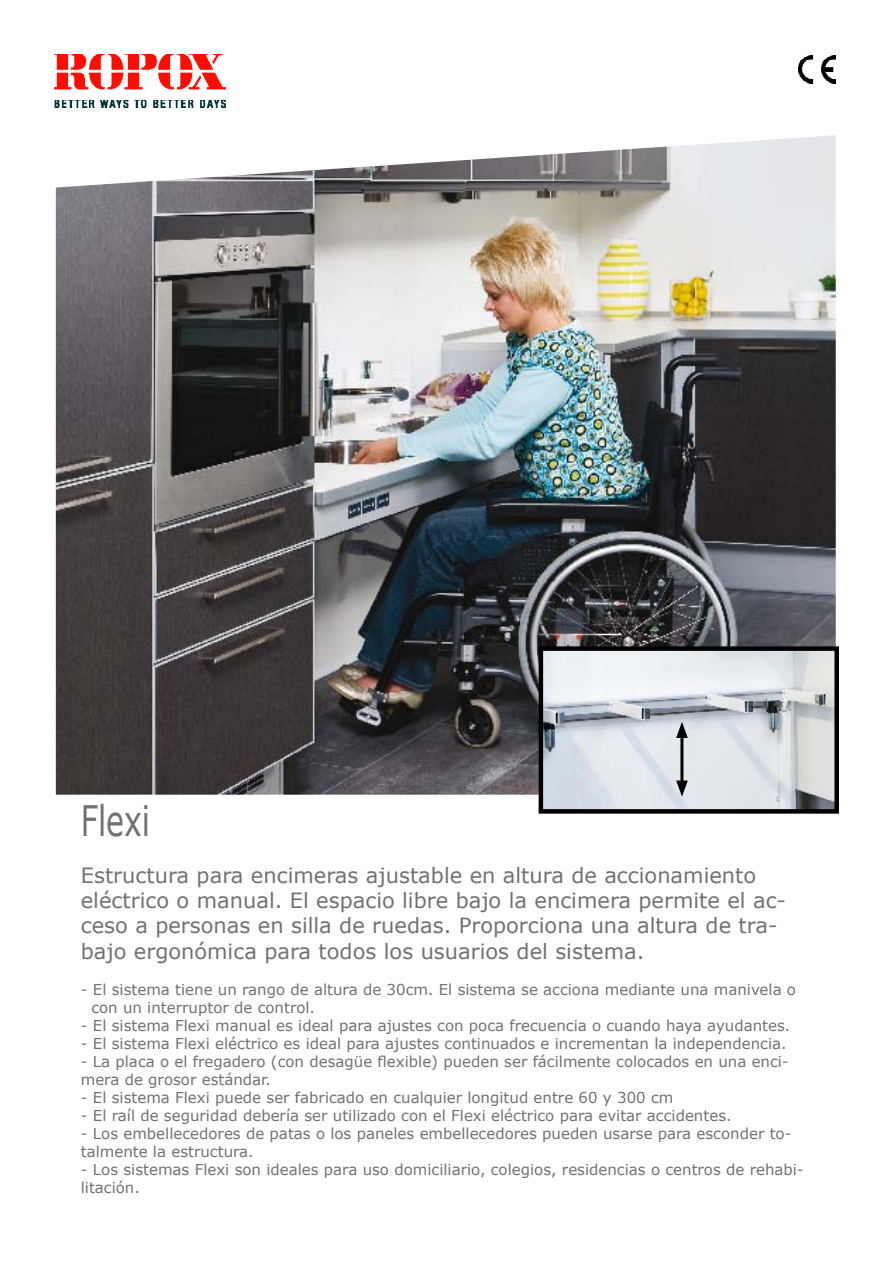
<style>
.page{position:relative;width:893px;height:1263px;background:#fff}
.page>*{position:absolute;margin:0;border:0;box-sizing:border-box;transform-origin:0 0}
.t1{font:42px "Verdana";color:#707172;scale:.71 1}
.t2{font:21px/25.2px "Verdana";color:#707172}
.t3{font:15px/18px "Verdana";color:#707172}
</style>
<div class="page">
<img style="left:54px;top:54px;width:171px;height:54px">
<img style="left:798px;top:55px;width:38px;height:28px">
<img style="left:56px;top:135px;width:780px;height:660px">
<img style="left:544px;top:651px;width:290px;height:158px">
<div style="left:539px;top:646px;width:300px;height:168px;border:4px solid #000"></div>
<hr style="left:680px;top:732px;width:3px;height:54px;background:#000">
<svg style="left:676px;top:722px;width:12px;height:16px"></svg>
<svg style="left:676px;top:780px;width:12px;height:17px"></svg>
<h1 class="t1" style="left:81px;top:794px;width:99px">Flexi</h1>
<p class="t2" style="left:81px;top:862px;width:707px">Estructura para encimeras ajustable en altura de accionamiento eléctrico o manual. El espacio libre bajo la encimera permite el ac&shy;ceso a personas en silla de ruedas. Proporciona una altura de tra&shy;bajo ergonómica para todos los usuarios del sistema.</p>
<p class="t3" style="left:91px;top:980px;width:706px;text-indent:-11px">- El sistema tiene un rango de altura de 30cm. El sistema se acciona mediante una manivela o con un interruptor de control.</p>
<p class="t3" style="left:81px;top:1016px;width:711px">- El sistema Flexi manual es ideal para ajustes con poca frecuencia o cuando haya ayudantes.</p>
<p class="t3" style="left:81px;top:1034px;width:707px">- El sistema Flexi eléctrico es ideal para ajustes continuados e incrementan la independencia.</p>
<p class="t3" style="left:81px;top:1052px;width:709px">- La placa o el fregadero (con desagüe flexible) pueden ser fácilmente colocados en una enci&shy;mera de grosor estándar.</p>
<p class="t3" style="left:81px;top:1088px;width:594px">- El sistema Flexi puede ser fabricado en cualquier longitud entre 60 y 300 cm</p>
<p class="t3" style="left:81px;top:1106px;width:652px">- El raíl de seguridad debería ser utilizado con el Flexi eléctrico para evitar accidentes.</p>
<p class="t3" style="left:81px;top:1124px;width:712px">- Los embellecedores de patas o los paneles embellecedores pueden usarse para esconder to&shy;talmente la estructura.</p>
<p class="t3" style="left:81px;top:1160px;width:724px">- Los sistemas Flexi son ideales para uso domiciliario, colegios, residencias o centros de rehabi&shy;litación.</p>
</div>
